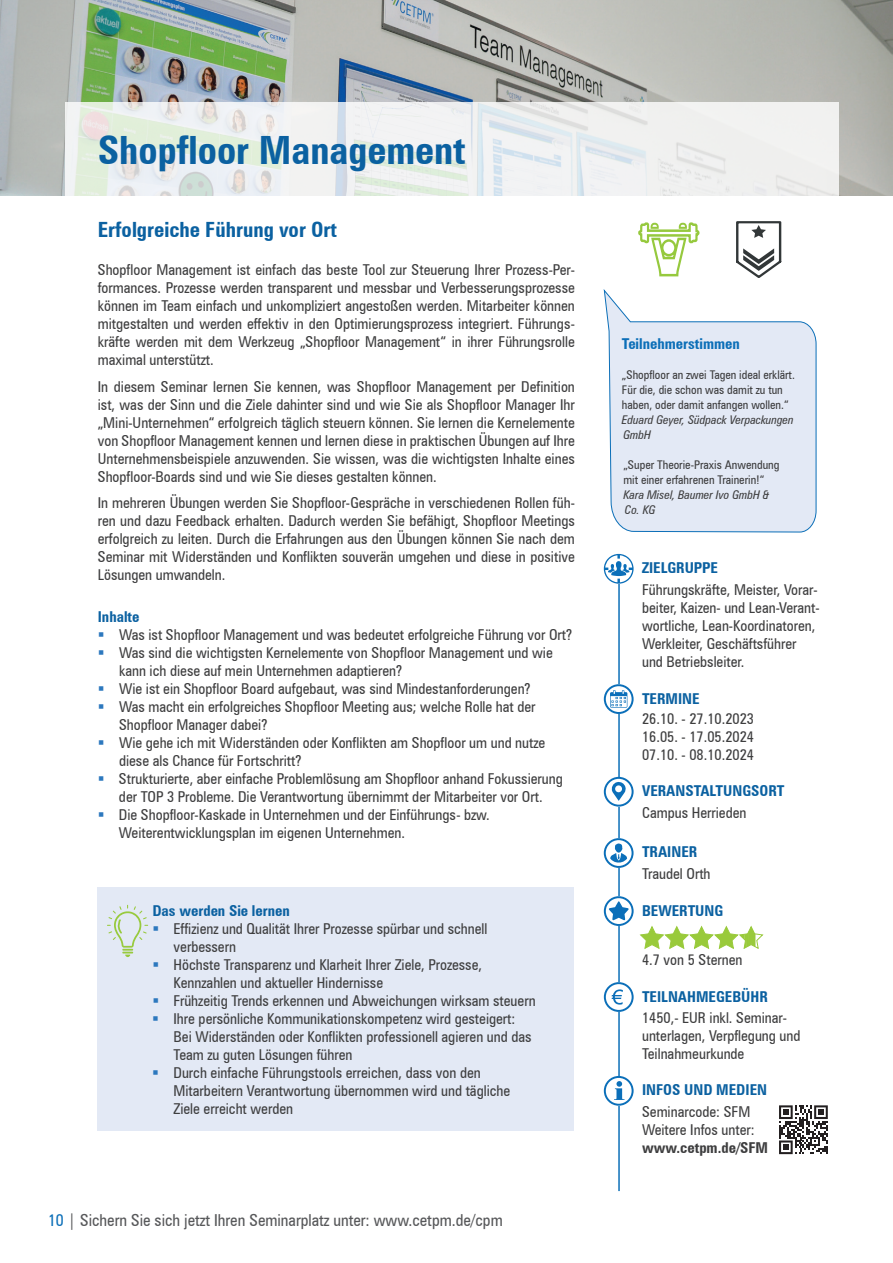
<style>
.page{position:relative;width:893px;height:1263px;background:#fff}
.page>*{position:absolute;margin:0;border:0;box-sizing:border-box;transform-origin:0 0}
.t1{font:700 condensed 39px "Zurich BT";color:#0b61a1}
.t2{font:700 condensed 21px "Zurich BT";color:#0b61a1}
.t3{font:condensed 16.5px "Zurich BT";color:#57585a}
.t4{font:condensed 15px/18px "Zurich BT";color:#3e3e3f}
.t5{font:700 condensed 15px "Zurich BT";color:#0b61a1}
.t6{font:700 condensed 15px "Zurich BT";color:#0c6fb8}
.t7{font:700 condensed 15px "Zurich BT";color:#3e3e3f}
.t8{font:condensed 12px/15px "Zurich BT";color:#3e3e3f}
.t9{font:italic condensed 12px/15px "Zurich BT";color:#3e3e3f}
.s1{color:#0c6fb8}
</style>
<div class="page">
<hr style="left:618px;top:564px;width:2px;height:627px;background:#0c6fb8">
<img style="left:0;top:0;width:893px;height:196px">
<svg style="left:66px;top:102px;width:773px;height:94px;fill:#f0f0f0"></svg>
<svg style="left:604px;top:1076px;width:30px;height:30px"></svg>
<svg style="left:779px;top:1105px;width:49px;height:49px"></svg>
<svg style="left:604px;top:896px;width:30px;height:30px"></svg>
<svg style="left:640px;top:926px;width:123px;height:23px"></svg>
<div style="left:98px;top:887px;width:476px;height:244px;background:#e3e9f5"></div>
<svg style="left:107px;top:905px;width:41px;height:52px"></svg>
<svg style="left:603px;top:289px;width:214px;height:243px"></svg>
<svg style="left:604px;top:684px;width:30px;height:30px"></svg>
<svg style="left:604px;top:838px;width:30px;height:30px"></svg>
<svg style="left:604px;top:982px;width:30px;height:30px"></svg>
<svg style="left:604px;top:777px;width:30px;height:29px"></svg>
<svg style="left:604px;top:554px;width:30px;height:30px"></svg>
<svg style="left:638px;top:222px;width:61px;height:54px"></svg>
<svg style="left:736px;top:221px;width:45px;height:57px"></svg>
<h1 class="t1" style="left:98px;top:126px;width:369px">Shopfloor Management</h1>
<h2 class="t2" style="left:98px;top:217px;width:241px">Erfolgreiche Führung vor Ort</h2>
<p class="t4" style="left:98px;top:261px;width:479px;text-align:justify">Shopfloor Management ist einfach das beste Tool zur Steuerung Ihrer Prozess-Per&shy;formances. Prozesse werden transparent und messbar und Verbesserungsprozesse können im Team einfach und unkompliziert angestoßen werden. Mitarbeiter können mitgestalten und werden effektiv in den Optimierungsprozess integriert. Führungs&shy;kräfte werden mit dem Werkzeug „Shopfloor Management“ in ihrer Führungsrolle maximal unterstützt.</p>
<p class="t4" style="left:98px;top:377px;width:479px;text-align:justify">In diesem Seminar lernen Sie kennen, was Shopfloor Management per Definition ist, was der Sinn und die Ziele dahinter sind und wie Sie als Shopfloor Manager Ihr „Mini-Unternehmen“ erfolgreich täglich steuern können. Sie lernen die Kernelemente von Shopfloor Management kennen und lernen diese in praktischen Übungen auf Ihre Unternehmensbeispiele anzuwenden. Sie wissen, was die wichtigsten Inhalte eines Shopfloor-Boards sind und wie Sie dieses gestalten können.</p>
<p class="t4" style="left:98px;top:494px;width:479px;text-align:justify">In mehreren Übungen werden Sie Shopfloor-Gespräche in verschiedenen Rollen füh&shy;ren und dazu Feedback erhalten. Dadurch werden Sie befähigt, Shopfloor Meetings erfolgreich zu leiten. Durch die Erfahrungen aus den Übungen können Sie nach dem Seminar mit Widerständen und Konflikten souverän umgehen und diese in positive Lösungen umwandeln.</p>
<p class="t5" style="left:98px;top:607px;width:43px">Inhalte</p>
<p class="t4" style="left:119px;top:625px;width:455px">Was ist Shopfloor Management und was bedeutet erfolgreiche Führung vor Ort?<br>Was sind die wichtigsten Kernelemente von Shopfloor Management und wie kann ich diese auf mein Unternehmen adaptieren?<br>Wie ist ein Shopfloor Board aufgebaut, was sind Mindestanforderungen?<br>Was macht ein erfolgreiches Shopfloor Meeting aus; welche Rolle hat der Shopfloor Manager dabei?<br>Wie gehe ich mit Widerständen oder Konflikten am Shopfloor um und nutze diese als Chance für Fortschritt?<br>Strukturierte, aber einfache Problemlösung am Shopfloor anhand Fokussierung der TOP 3 Probleme. Die Verantwortung übernimmt der Mitarbeiter vor Ort.<br>Die Shopfloor-Kaskade in Unternehmen und der Einführungs- bzw.<br>Weiterentwicklungsplan im eigenen Unternehmen.</p>
<p class="t5" style="left:152px;top:901px;width:139px">Das werden Sie lernen</p>
<p class="t4" style="left:174px;top:919px;width:364px">Effizienz und Qualität Ihrer Prozesse spürbar und schnell verbessern<br>Höchste Transparenz und Klarheit Ihrer Ziele, Prozesse, Kennzahlen und aktueller Hindernisse<br>Frühzeitig Trends erkennen und Abweichungen wirksam steuern Ihre persönliche Kommunikationskompetenz wird gesteigert:<br>Bei Widerständen oder Konflikten professionell agieren und das Team zu guten Lösungen führen<br>Durch einfache Führungstools erreichen, dass von den Mitarbeitern Verantwortung übernommen wird und tägliche Ziele erreicht werden</p>
<p class="t3" style="left:48px;top:1210px;width:456px"><span class="s1">10</span> | Sichern Sie sich jetzt Ihren Seminarplatz unter: www.cetpm.de/cpm</p>
<p class="t6" style="left:622px;top:334px;width:119px">Teilnehmerstimmen</p>
<p class="t8" style="left:622px;top:367px;width:174px">„Shopfloor an zwei Tagen ideal erklärt.<br>Für die, die schon was damit zu tun haben, oder damit anfangen wollen.“</p>
<p class="t9" style="left:622px;top:412px;width:173px">Eduard Geyer, Südpack Verpackungen<br>GmbH</p>
<p class="t8" style="left:623px;top:457px;width:157px">„Super Theorie-Praxis Anwendung mit einer erfahrenen Trainerin!“</p>
<p class="t9" style="left:623px;top:487px;width:147px">Kara Misel, Baumer Ivo GmbH &amp;<br>Co. KG</p>
<p class="t5" style="left:642px;top:559px;width:78px">ZIELGRUPPE</p>
<p class="t4" style="left:642px;top:581px;width:179px">Führungskräfte, Meister, Vorar&shy;beiter, Kaizen- und Lean-Verant&shy;wortliche, Lean-Koordinatoren,<br>Werkleiter, Geschäftsführer und Betriebsleiter.</p>
<p class="t5" style="left:642px;top:689px;width:59px">TERMINE</p>
<p class="t4" style="left:642px;top:709px;width:113px;text-align:justify">26.10. - 27.10.2023<br>16.05. - 17.05.2024<br>07.10. - 08.10.2024</p>
<p class="t5" style="left:642px;top:782px;width:144px">VERANSTALTUNGSORT</p>
<p class="t4" style="left:642px;top:803px;width:106px">Campus Herrieden</p>
<p class="t5" style="left:642px;top:843px;width:57px">TRAINER</p>
<p class="t4" style="left:642px;top:865px;width:70px">Traudel Orth</p>
<p class="t5" style="left:642px;top:901px;width:83px">BEWERTUNG</p>
<p class="t4" style="left:642px;top:951px;width:102px">4.7 von 5 Sternen</p>
<p class="t5" style="left:642px;top:987px;width:127px">TEILNAHMEGEBÜHR</p>
<p class="t4" style="left:642px;top:1009px;width:160px">1450,- EUR inkl. Seminar&shy;unterlagen, Verpflegung und<br>Teilnahmeurkunde</p>
<p class="t5" style="left:642px;top:1081px;width:127px">INFOS UND MEDIEN</p>
<p class="t4" style="left:642px;top:1103px;width:114px">Seminarcode: SFM<br>Weitere Infos unter:</p>
<p class="t7" style="left:642px;top:1139px;width:128px">www.cetpm.de/SFM</p>
</div>
